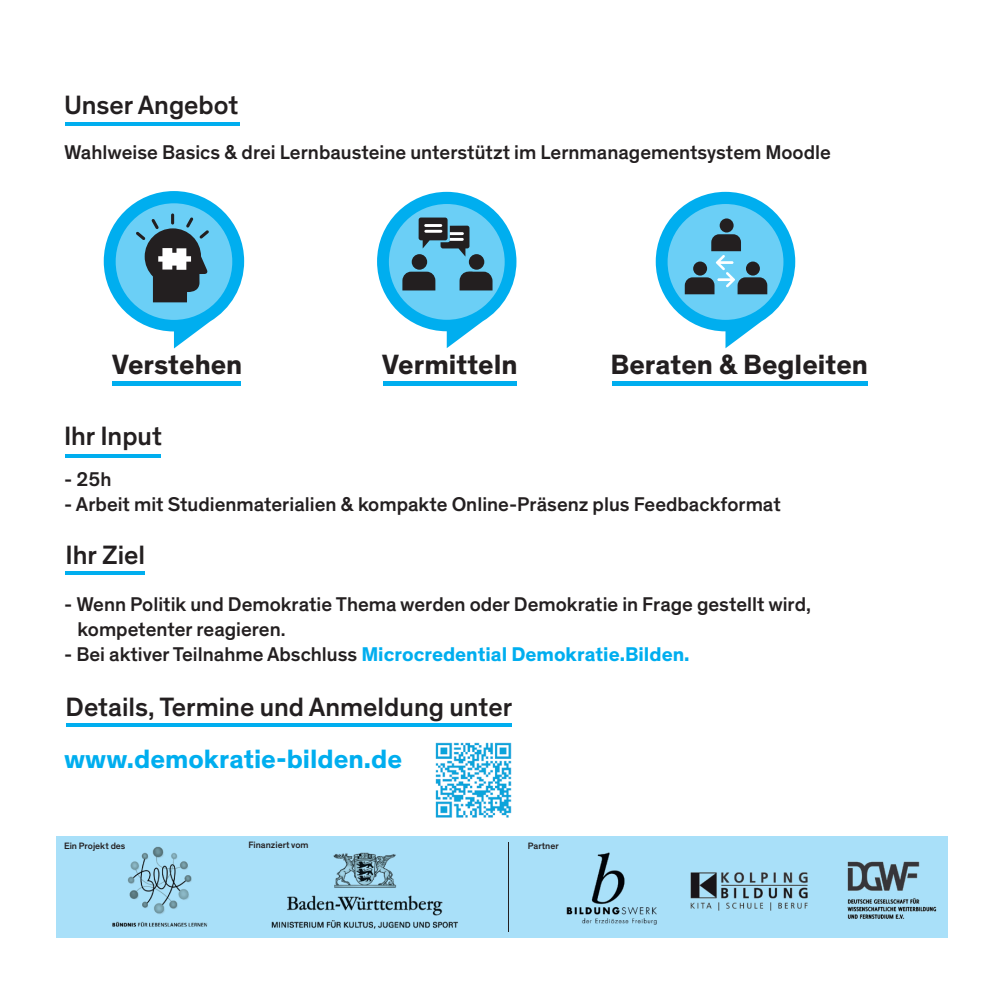
<style>
.page{position:relative;width:995px;height:995px;background:#fff}
.page>*{position:absolute;margin:0;border:0;box-sizing:border-box;transform-origin:0 0}
.t1{font:700 28.35px "Theinhardt";color:#231f20}
.t2{font:500 27px "Theinhardt";color:#231f20}
.t3{font:700 27px "Theinhardt";color:#00aeef}
.t4{font:500 20.25px/24.8px "Theinhardt";color:#231f20}
.t5{font:700 20.25px "Theinhardt";color:#00aeef}
.t6{font:500 9.45px "Theinhardt";color:#231f20}
.s1{font-weight:500;color:#231f20}
</style>
<div class="page">
<img style="left:57px;top:836px;width:890px;height:101px">
<hr style="left:508px;top:842px;width:1px;height:89px;background:#231f20">
<hr style="left:65px;top:122px;width:174px;height:3px;background:#00aeef">
<hr style="left:65px;top:454px;width:96px;height:3px;background:#00aeef">
<hr style="left:66px;top:572px;width:79px;height:3px;background:#00aeef">
<hr style="left:112px;top:381px;width:129px;height:4px;background:#00aeef">
<hr style="left:383px;top:381px;width:133px;height:4px;background:#00aeef">
<hr style="left:612px;top:381px;width:255px;height:4px;background:#00aeef">
<svg style="left:377px;top:192px;width:139px;height:156px"></svg>
<svg style="left:104px;top:191px;width:140px;height:157px"></svg>
<svg style="left:656px;top:192px;width:139px;height:156px"></svg>
<hr style="left:66px;top:724px;width:445px;height:3px;background:#00aeef">
<img style="left:435px;top:742px;width:77px;height:76px">
<h2 class="t2" style="left:64px;top:89px;width:176px">Unser Angebot</h2>
<p class="t4" style="left:64px;top:141px;width:768px">Wahlweise Basics &amp; drei Lernbausteine unterstützt im Lernmanagementsystem Moodle</p>
<h1 class="t1" style="left:112px;top:347px;width:132px">Verstehen</h1>
<h1 class="t1" style="left:382px;top:347px;width:137px">Vermitteln</h1>
<h1 class="t1" style="left:610px;top:347px;width:259px">Beraten &amp; Begleiten</h1>
<h2 class="t2" style="left:64px;top:420px;width:99px">Ihr Input</h2>
<p class="t4" style="left:64px;top:467px;width:49px">- 25h</p>
<p class="t4" style="left:64px;top:492px;width:718px">- Arbeit mit Studienmaterialien &amp; kompakte Online-Präsenz plus Feedbackformat</p>
<h2 class="t2" style="left:66px;top:539px;width:81px">Ihr Ziel</h2>
<p class="t4" style="left:78px;top:592px;width:735px;text-indent:-14px">- Wenn Politik und Demokratie Thema werden oder Demokratie in Frage gestellt wird, kompetenter reagieren.</p>
<p class="t5" style="left:64px;top:641px;width:627px"><span class="s1">- Bei aktiver Teilnahme Abschluss</span> Microcredential Demokratie.Bilden.</p>
<h2 class="t2" style="left:66px;top:691px;width:448px">Details, Termine und Anmeldung unter</h2>
<h2 class="t3" style="left:64px;top:742px;width:339px">www.demokratie-bilden.de</h2>
<p class="t6" style="left:64px;top:840px;width:63px">Ein Projekt des</p>
<p class="t6" style="left:248px;top:839px;width:62px">Finanziert vom</p>
<p class="t6" style="left:528px;top:840px;width:32px">Partner</p>
</div>
